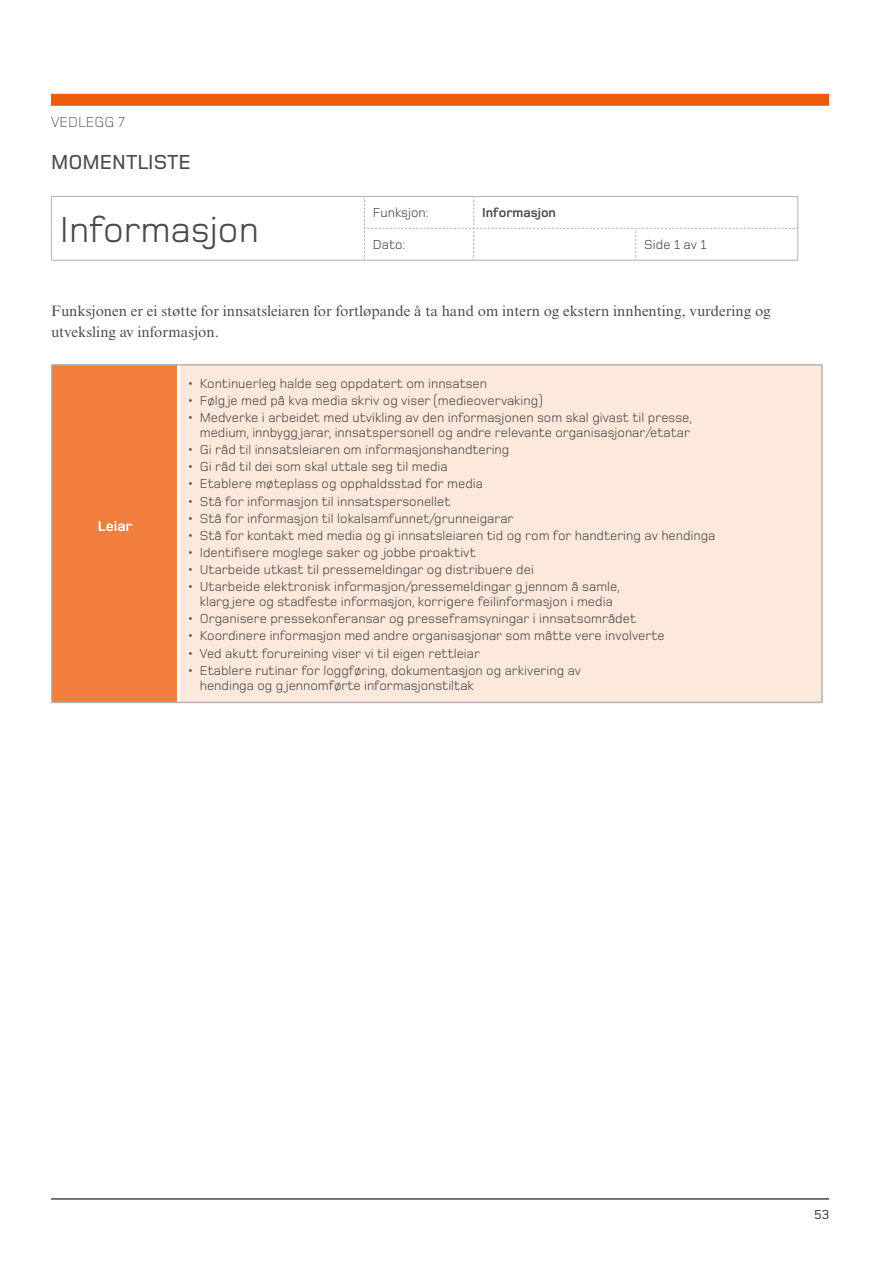
<style>
.page{position:relative;width:893px;height:1263px;background:#fff}
.page>*{position:absolute;margin:0;border:0;box-sizing:border-box;transform-origin:0 0}
.t1{font:37.5px "Foundry Monoline";color:#4a4a49}
.t2{font:500 21px "Foundry Monoline";color:#4a4a49}
.t3{font:15px/21px "Times New Roman MT Std";color:#4a4a49}
.t4{font:300 15px "Foundry Monoline";color:#4a4a49}
.t5{font:700 15px "Foundry Monoline";color:#fff}
.t6{font:13.5px/15px "Foundry Monoline";color:#4a4a49;text-align:right}
.t7{font:700 13.5px "Foundry Monoline";color:#4a4a49}
.t8{font:500 13.5px "Foundry Monoline";color:#4a4a49}
</style>
<div class="page">
<hr style="left:51px;top:1198px;width:778px;height:2px;background:#4a4a49">
<div style="left:51px;top:94px;width:778px;height:12px;background:#ea5b0b"></div>
<hr style="left:51px;top:196px;width:313px;height:1px;background:#b3b2b2">
<hr style="left:51px;top:197px;width:1px;height:31px;background:#b3b2b2">
<hr style="left:51px;top:228px;width:1px;height:32px;background:#b3b2b2">
<hr style="left:51px;top:260px;width:313px;height:1px;background:#b3b2b2">
<hr style="left:364px;top:196px;width:110px;height:1px;background:#b3b2b2">
<hr style="left:474px;top:196px;width:162px;height:1px;background:#b3b2b2">
<hr style="left:636px;top:196px;width:162px;height:1px;background:#b3b2b2">
<hr style="left:797px;top:197px;width:1px;height:31px;background:#b3b2b2">
<hr style="left:797px;top:228px;width:1px;height:32px;background:#b3b2b2">
<hr style="left:364px;top:260px;width:110px;height:1px;background:#b3b2b2">
<hr style="left:474px;top:260px;width:162px;height:1px;background:#b3b2b2">
<hr style="left:636px;top:260px;width:162px;height:1px;background:#b3b2b2">
<svg style="left:364px;top:197px;width:433px;height:63px"></svg>
<div style="left:52px;top:365px;width:127px;height:337px;background:#f07f3c"></div>
<div style="left:179px;top:365px;width:643px;height:337px;background:#fde9db"></div>
<hr style="left:177px;top:366px;width:3px;height:336px;background:#fff">
<hr style="left:51px;top:364px;width:128px;height:2px;background:#b3b2b2">
<hr style="left:51px;top:366px;width:2px;height:336px;background:#b3b2b2">
<hr style="left:179px;top:364px;width:644px;height:2px;background:#b3b2b2">
<hr style="left:821px;top:366px;width:2px;height:336px;background:#b3b2b2">
<hr style="left:51px;top:702px;width:128px;height:1px;background:#b3b2b2">
<hr style="left:179px;top:702px;width:644px;height:1px;background:#b3b2b2">
<p class="t4" style="left:51px;top:114px;width:76px">Vedlegg 7</p>
<h2 class="t2" style="left:51px;top:151px;width:31px">MOMENTLISTE</h2>
<h1 class="t1" style="left:60px;top:210px;width:200px">Informasjon</h1>
<p class="t6" style="left:373px;top:205px;width:57px">Funksjon:</p>
<p class="t7" style="left:482px;top:206px;width:75px">Informasjon</p>
<p class="t6" style="left:373px;top:237px;width:34px">Dato:</p>
<p class="t6" style="left:644px;top:237px;width:64px">Side 1 av 1</p>
<p class="t3" style="left:51px;top:300px;width:721px">Funksjonen er ei støtte for innsatsleiaren for fortløpande å ta hand om intern og ekstern innhenting, vurdering og utveksling av informasjon.</p>
<p class="t5" style="left:98px;top:518px;width:36px">Leiar</p>
<p class="t6" style="left:187px;top:376px;width:302px">• Kontinuerleg halde seg oppdatert om innsatsen</p>
<p class="t6" style="left:187px;top:393px;width:357px">• Følg je med på kva media skriv og viser (medieovervaking)</p>
<p class="t6" style="left:187px;top:410px;width:507px">• Medverke i arbeidet med utvikling av den informasjonen som skal givast til presse, medium, innbygg jarar, innsatspersonell og andre relevante organisasjonar/etatar</p>
<p class="t6" style="left:187px;top:442px;width:324px">• Gi råd til innsatsleiaren om informasjonshandtering</p>
<p class="t6" style="left:187px;top:459px;width:262px">• Gi råd til dei som skal uttale seg til media</p>
<p class="t6" style="left:187px;top:476px;width:297px">• Etablere møteplass og opphaldsstad for media</p>
<p class="t6" style="left:187px;top:493px;width:265px">• Stå for informasjon til innsatspersonellet</p>
<p class="t6" style="left:187px;top:511px;width:328px">• Stå for informasjon til lokalsamfunnet/grunneigarar</p>
<p class="t6" style="left:187px;top:528px;width:530px">• Stå for kontakt med media og gi innsatsleiaren tid og rom for handtering av hendinga</p>
<p class="t6" style="left:187px;top:545px;width:290px">• Identifisere moglege saker og jobbe proaktivt</p>
<p class="t6" style="left:187px;top:562px;width:348px">• Utarbeide utkast til pressemeldingar og distribuere dei</p>
<p class="t6" style="left:187px;top:579px;width:435px;text-align:center">• Utarbeide elektronisk informasjon/pressemeldingar g jennom å samle, klarg jere og stadfeste informasjon, korrigere feilinformasjon i media</p>
<p class="t6" style="left:187px;top:611px;width:451px">• Organisere pressekonferansar og presseframsyningar i innsatsområdet</p>
<p class="t6" style="left:187px;top:628px;width:479px">• Koordinere informasjon med andre organisasjonar som måtte vere involverte</p>
<p class="t6" style="left:187px;top:645px;width:295px">• Ved akutt forureining viser vi til eigen rettleiar</p>
<p class="t6" style="left:200px;top:663px;width:383px;text-align:left;text-indent:-13px">• Etablere rutinar for loggføring, dokumentasjon og arkivering av hendinga og g jennomførte informasjonstiltak</p>
<p class="t8" style="left:814px;top:1207px;width:17px">53</p>
</div>
